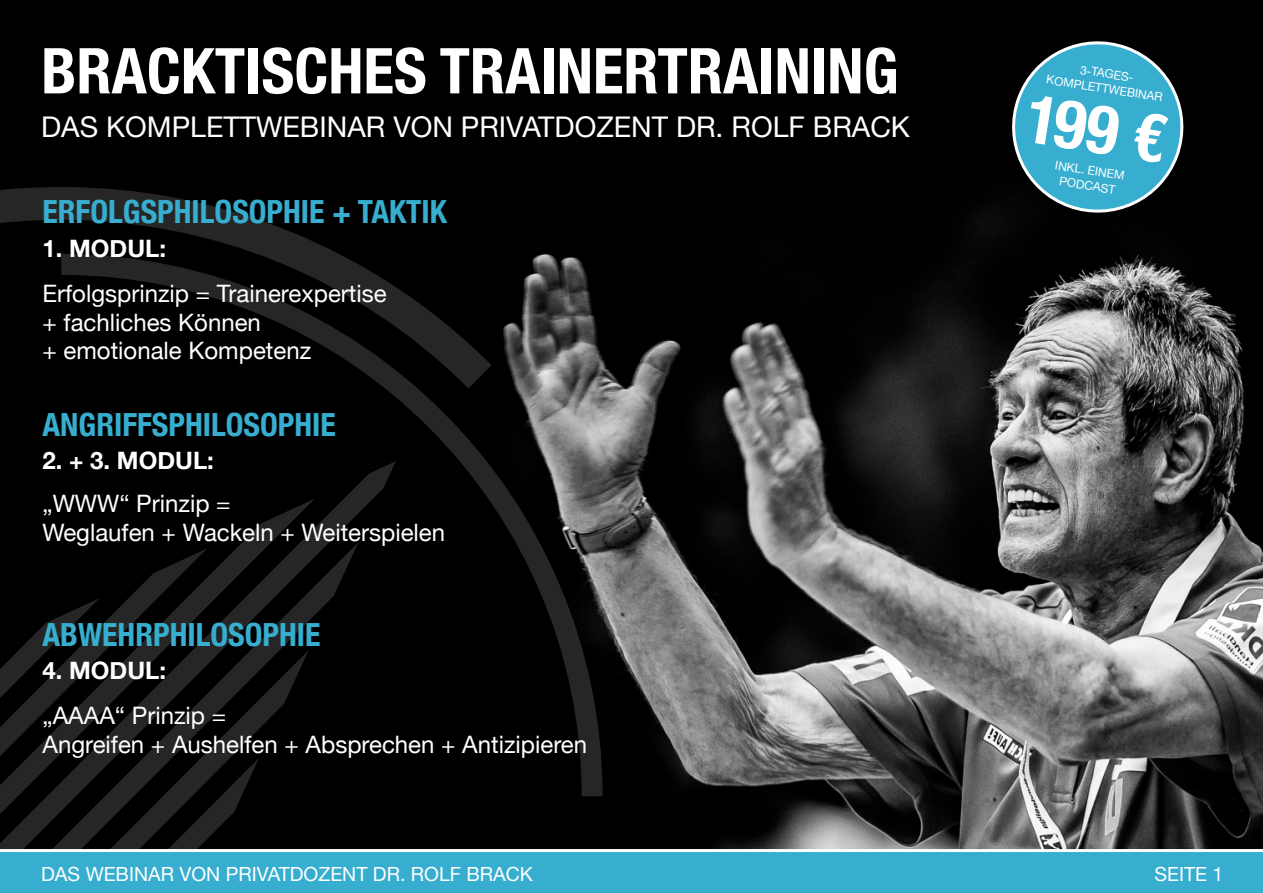
<style>
.page{position:relative;width:1263px;height:893px;background:#fff}
.page>*{position:absolute;margin:0;border:0;box-sizing:border-box;transform-origin:0 0}
.t1{font:700 condensed 67.65px "Helvetica Neue";color:#fff}
.t2{font:700 condensed 63.3px "Helvetica Neue";color:#fff}
.t3{font:700 condensed 31.95px "Helvetica Neue";color:#37aecf}
.t4{font:28.5px "Helvetica Neue";color:#fff}
.t5{font:24px/28.5px "Helvetica Neue";color:#fff}
.t6{font:700 24px "Helvetica Neue";color:#fff}
.t7{font:19.5px "Helvetica Neue";color:#fff}
.t8{font:12px/15px "Helvetica Neue";color:#fff;text-align:center}
</style>
<div class="page">
<div style="left:0;top:0;width:1263px;height:855px;background:#000"></div>
<img style="left:582px;top:211px;width:681px;height:638px">
<svg style="left:0;top:616px;width:242px;height:233px"></svg>
<svg style="left:61px;top:254px;width:542px;height:542px"></svg>
<svg style="left:0;top:187px;width:492px;height:201px"></svg>
<svg style="left:0;top:849px;width:1263px;height:44px;background:#44b3d2"></svg>
<svg style="left:999px;top:41px;width:197px;height:181px"></svg>
<h2 class="t2" style="left:41px;top:18px;width:859px">BRACKTISCHES TRAINERTRAINING</h2>
<p class="t4" style="left:41px;top:106px;width:866px">Das KomplettWebinar von Privatdozent Dr. Rolf Brack</p>
<h3 class="t3" style="left:43px;top:185px;width:406px">ERFOLGSPHILOSOPHIE + TAKTIK</h3>
<p class="t6" style="left:43px;top:230px;width:125px">1. MODUL:</p>
<p class="t5" style="left:43px;top:281px;width:346px">Erfolgsprinzip = Trainerexpertise + fachliches Können<br>+ emotionale Kompetenz</p>
<h3 class="t3" style="left:43px;top:398px;width:295px">ANGRIFFSPHILOSOPHIE</h3>
<p class="t6" style="left:43px;top:442px;width:173px">2. + 3. MODUL:</p>
<p class="t5" style="left:43px;top:491px;width:404px">„WWW“ Prinzip =<br>Weglaufen + Wackeln + Weiterspielen</p>
<h3 class="t3" style="left:43px;top:608px;width:279px">ABWEHRPHILOSOPHIE</h3>
<p class="t6" style="left:43px;top:652px;width:125px">4. MODUL:</p>
<p class="t5" style="left:43px;top:703px;width:546px;text-indent:72px">“ Prinzip =<br>Angreifen + Aushelfen + Absprechen + Antizipieren</p>
<p class="t5" style="left:43px;top:703px;width:27px">„AAAA</p>
<p class="t8" style="left:1050px;top:58px;width:119px;rotate:9deg">3-Tages&shy;komplettw ebinar</p>
<h1 class="t1" style="left:1035px;top:62px;width:142px;rotate:9deg">199 €</h1>
<p class="t8" style="left:1056px;top:158px;width:72px;rotate:9deg">inkl. einem<br>Podcast</p>
<p class="t7" style="left:41px;top:860px;width:490px">Das Webinar von privatdozent Dr. Rolf Brack</p>
<p class="t7" style="left:1154px;top:860px;width:70px">Seite 1</p>
</div>
